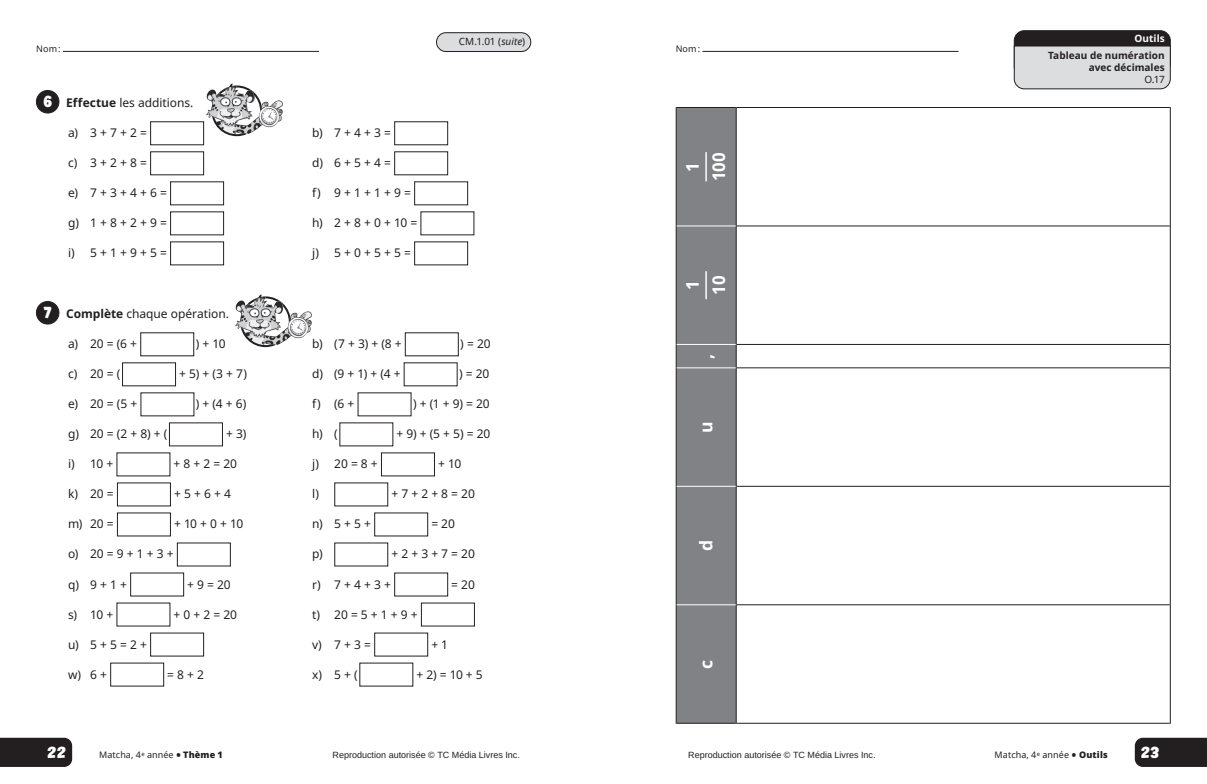
<style>
.page{position:relative;width:1207px;height:784px;background:#fff}
.page>*{position:absolute;margin:0;border:0;box-sizing:border-box;transform-origin:0 0}
.t1{font:700 17.5px/26.3px "Noto Sans";color:#fff;scale:.96 1}
.t2{font:700 17.5px "Noto Sans";color:#fff}
.t3{font:14px "Peachy Keen JF";color:#fff}
.t4{font:12px "Noto Sans";letter-spacing:-.01em;color:#231f20}
.t5{font:700 10px/12px "Noto Sans";letter-spacing:.005em;color:#231f20;text-align:right}
.t6{font:10px "Noto Sans";color:#231f20}
.t7{font:700 10px "Noto Sans";letter-spacing:.005em;color:#fff}
.t8{font:9px "Arimo";color:#231f20}
.t9{font:9px "Noto Sans";letter-spacing:.01em;color:#231f20}
.s1{font-family:"Peachy Keen JF";font-size:14px;color:#fff}
.s2{font-weight:700}
.s3{font-style:italic}
.s4{font-weight:900;font-size:11px}
.s5{font-weight:900}
</style>
<div class="page">
<svg style="left:1013px;top:30px;width:158px;height:60px;background:#a7a7a9"></svg>
<hr style="left:702px;top:51px;width:256px;height:1px;background:#231f20">
<div style="left:676px;top:107px;width:61px;height:616px;background:#808285"></div>
<hr style="left:736px;top:226px;width:1px;height:118px;background:#231f20">
<hr style="left:736px;top:107px;width:1px;height:119px;background:#231f20">
<hr style="left:677px;top:485px;width:59px;height:1px;background:#fff">
<hr style="left:677px;top:367px;width:59px;height:1px;background:#fff">
<hr style="left:677px;top:344px;width:59px;height:1px;background:#fff">
<hr style="left:677px;top:225px;width:59px;height:1px;background:#fff">
<hr style="left:737px;top:722px;width:433px;height:1px;background:#231f20">
<hr style="left:737px;top:604px;width:433px;height:1px;background:#231f20">
<hr style="left:737px;top:485px;width:433px;height:1px;background:#231f20">
<hr style="left:737px;top:367px;width:433px;height:1px;background:#231f20">
<hr style="left:737px;top:344px;width:433px;height:1px;background:#231f20">
<hr style="left:737px;top:225px;width:433px;height:1px;background:#231f20">
<hr style="left:737px;top:107px;width:433px;height:1px;background:#231f20">
<hr style="left:1170px;top:604px;width:1px;height:119px;background:#231f20">
<hr style="left:1170px;top:486px;width:1px;height:118px;background:#231f20">
<hr style="left:1170px;top:368px;width:1px;height:118px;background:#231f20">
<svg style="left:1170px;top:344px;width:1px;height:24px"></svg>
<hr style="left:1170px;top:226px;width:1px;height:118px;background:#231f20">
<hr style="left:1170px;top:107px;width:1px;height:119px;background:#231f20">
<hr style="left:677px;top:604px;width:59px;height:1px;background:#fff">
<hr style="left:705px;top:271px;width:2px;height:28px;background:#fff">
<hr style="left:705px;top:152px;width:2px;height:29px;background:#fff">
<svg style="left:1134px;top:737px;width:73px;height:30px;background:#2e2a2b"></svg>
<div style="left:436px;top:33px;width:95px;height:18px;background:#dcdddf;border-radius:9px"></div>
<div style="left:436px;top:32px;width:95px;height:20px;border:1px solid #231f20;border-radius:9px"></div>
<img style="left:204px;top:83px;width:79px;height:51px">
<img style="left:235px;top:294px;width:77px;height:51px">
<div style="left:36px;top:90px;width:23px;height:23px;background:#231f20;border-radius:50%"></div>
<div style="left:36px;top:90px;width:23px;height:23px;border:1px solid #231f20;border-radius:50%"></div>
<div style="left:150px;top:121px;width:54px;height:24px;border:1px solid #231f20"></div>
<div style="left:394px;top:121px;width:54px;height:24px;border:1px solid #231f20"></div>
<div style="left:150px;top:151px;width:54px;height:24px;border:1px solid #231f20"></div>
<div style="left:394px;top:151px;width:54px;height:24px;border:1px solid #231f20"></div>
<div style="left:170px;top:181px;width:54px;height:24px;border:1px solid #231f20"></div>
<div style="left:414px;top:181px;width:54px;height:24px;border:1px solid #231f20"></div>
<div style="left:170px;top:211px;width:54px;height:24px;border:1px solid #231f20"></div>
<div style="left:170px;top:241px;width:54px;height:24px;border:1px solid #231f20"></div>
<div style="left:414px;top:241px;width:54px;height:24px;border:1px solid #231f20"></div>
<div style="left:36px;top:301px;width:23px;height:23px;background:#231f20;border-radius:50%"></div>
<div style="left:36px;top:301px;width:23px;height:23px;border:1px solid #231f20;border-radius:50%"></div>
<div style="left:140px;top:332px;width:54px;height:24px;border:1px solid #231f20"></div>
<div style="left:405px;top:332px;width:54px;height:24px;border:1px solid #231f20"></div>
<div style="left:122px;top:362px;width:54px;height:24px;border:1px solid #231f20"></div>
<div style="left:169px;top:422px;width:54px;height:24px;border:1px solid #231f20"></div>
<div style="left:381px;top:452px;width:54px;height:24px;border:1px solid #231f20"></div>
<div style="left:117px;top:482px;width:54px;height:24px;border:1px solid #231f20"></div>
<div style="left:334px;top:482px;width:54px;height:24px;border:1px solid #231f20"></div>
<div style="left:117px;top:512px;width:54px;height:24px;border:1px solid #231f20"></div>
<div style="left:374px;top:512px;width:54px;height:24px;border:1px solid #231f20"></div>
<div style="left:177px;top:542px;width:54px;height:24px;border:1px solid #231f20"></div>
<div style="left:334px;top:542px;width:54px;height:24px;border:1px solid #231f20"></div>
<div style="left:130px;top:572px;width:54px;height:24px;border:1px solid #231f20"></div>
<div style="left:394px;top:572px;width:54px;height:24px;border:1px solid #231f20"></div>
<div style="left:421px;top:602px;width:54px;height:24px;border:1px solid #231f20"></div>
<div style="left:150px;top:632px;width:54px;height:24px;border:1px solid #231f20"></div>
<div style="left:374px;top:632px;width:54px;height:24px;border:1px solid #231f20"></div>
<div style="left:110px;top:662px;width:54px;height:24px;border:1px solid #231f20"></div>
<hr style="left:63px;top:51px;width:256px;height:1px;background:#231f20">
<svg style="left:0;top:737px;width:73px;height:30px;background:#2e2a2b"></svg>
<p class="t9" style="left:36px;top:42px;width:26px">Nom:</p>
<p class="t4" style="left:43px;top:94px;width:152px"><span class="s1">6</span> <span class="s2">Effectue</span> les additions.</p>
<p class="t4" style="left:68px;top:124px;width:80px">a) 3 + 7 + 2 =</p>
<p class="t4" style="left:312px;top:124px;width:80px">b) 7 + 4 + 3 =</p>
<p class="t4" style="left:68px;top:154px;width:80px">c) 3 + 2 + 8 =</p>
<p class="t4" style="left:312px;top:154px;width:80px">d) 6 + 5 + 4 =</p>
<p class="t4" style="left:68px;top:184px;width:100px">e) 7 + 3 + 4 + 6 =</p>
<p class="t4" style="left:312px;top:184px;width:100px">f) 9 + 1 + 1 + 9 =</p>
<p class="t4" style="left:68px;top:214px;width:100px">g) 1 + 8 + 2 + 9 =</p>
<p class="t4" style="left:312px;top:214px;width:107px">h) 2 + 8 + 0 + 10 =</p>
<p class="t4" style="left:68px;top:244px;width:100px">i) 5 + 1 + 9 + 5 =</p>
<p class="t4" style="left:312px;top:244px;width:100px">j) 5 + 0 + 5 + 5 =</p>
<p class="t6" style="left:459px;top:35px;width:68px">CM.1.01 (<span class="s3">suite</span>)</p>
<p class="t4" style="left:43px;top:305px;width:187px"><span class="s1">7</span> <span class="s2">Complète</span> chaque opération.</p>
<p class="t4" style="left:68px;top:335px;width:70px">a) 20 = (6 +</p>
<p class="t4" style="left:196px;top:335px;width:31px">) + 10</p>
<p class="t4" style="left:312px;top:335px;width:91px">b) (7 + 3) + (8 +</p>
<p class="t4" style="left:460px;top:335px;width:32px">) = 20</p>
<p class="t4" style="left:68px;top:365px;width:54px">c) 20 = (</p>
<p class="t4" style="left:179px;top:365px;width:69px">+ 5) + (3 + 7)</p>
<p class="t4" style="left:312px;top:365px;width:90px">d) (9 + 1) + (4 +</p>
<p class="t4" style="left:459px;top:365px;width:32px">) = 20</p>
<p class="t4" style="left:68px;top:395px;width:71px">e) 20 = (5 +</p>
<p class="t4" style="left:196px;top:395px;width:52px">) + (4 + 6)</p>
<p class="t4" style="left:312px;top:395px;width:44px">f) (6 +</p>
<p class="t4" style="left:413px;top:395px;width:78px">) + (1 + 9) = 20</p>
<p class="t4" style="left:68px;top:425px;width:101px">g) 20 = (2 + 8) + (</p>
<p class="t4" style="left:226px;top:425px;width:22px">+ 3)</p>
<p class="t4" style="left:312px;top:425px;width:27px">h) (</p>
<p class="t4" style="left:396px;top:425px;width:95px">+ 9) + (5 + 5) = 20</p>
<p class="t4" style="left:68px;top:455px;width:47px">i) 10 +</p>
<p class="t4" style="left:174px;top:455px;width:65px">+ 8 + 2 = 20</p>
<p class="t4" style="left:312px;top:455px;width:67px">j) 20 = 8 +</p>
<p class="t4" style="left:438px;top:455px;width:25px">+ 10</p>
<p class="t4" style="left:68px;top:485px;width:47px">k) 20 =</p>
<p class="t4" style="left:174px;top:485px;width:58px">+ 5 + 6 + 4</p>
<p class="t4" style="left:312px;top:485px;width:8px">l)</p>
<p class="t4" style="left:391px;top:485px;width:85px">+ 7 + 2 + 8 = 20</p>
<p class="t4" style="left:68px;top:515px;width:47px">m) 20 =</p>
<p class="t4" style="left:174px;top:515px;width:71px">+ 10 + 0 + 10</p>
<p class="t4" style="left:312px;top:515px;width:60px">n) 5 + 5 +</p>
<p class="t4" style="left:431px;top:515px;width:25px">= 20</p>
<p class="t4" style="left:68px;top:545px;width:107px">o) 20 = 9 + 1 + 3 +</p>
<p class="t4" style="left:312px;top:545px;width:12px">p)</p>
<p class="t4" style="left:391px;top:545px;width:85px">+ 2 + 3 + 7 = 20</p>
<p class="t4" style="left:68px;top:575px;width:60px">q) 9 + 1 +</p>
<p class="t4" style="left:187px;top:575px;width:45px">+ 9 = 20</p>
<p class="t4" style="left:312px;top:575px;width:80px">r) 7 + 4 + 3 +</p>
<p class="t4" style="left:451px;top:575px;width:25px">= 20</p>
<p class="t4" style="left:68px;top:605px;width:47px">s) 10 +</p>
<p class="t4" style="left:174px;top:605px;width:65px">+ 0 + 2 = 20</p>
<p class="t4" style="left:312px;top:605px;width:107px">t) 20 = 5 + 1 + 9 +</p>
<p class="t4" style="left:68px;top:635px;width:80px">u) 5 + 5 = 2 +</p>
<p class="t4" style="left:312px;top:635px;width:60px">v) 7 + 3 =</p>
<p class="t4" style="left:431px;top:635px;width:18px">+ 1</p>
<p class="t4" style="left:68px;top:665px;width:40px">w) 6 +</p>
<p class="t4" style="left:167px;top:665px;width:38px">= 8 + 2</p>
<p class="t4" style="left:312px;top:665px;width:47px">x) 5 + (</p>
<p class="t4" style="left:416px;top:665px;width:68px">+ 2) = 10 + 5</p>
<p class="t3" style="left:47px;top:742px;width:20px">22</p>
<p class="t8" style="left:333px;top:748px;width:189px">Reproduction autorisée © TC Média Livres Inc.</p>
<p class="t9" style="left:99px;top:748px;width:125px">Matcha, 4<sup>e</sup> année <span class="s4">•</span> <span class="s5">Thème 1</span></p>
<p class="t9" style="left:676px;top:42px;width:26px">Nom:</p>
<h1 class="t1" style="left:680px;top:181px;width:32px;text-align:center;rotate:-90deg">1<br>100</h1>
<h1 class="t1" style="left:680px;top:294px;width:21px;rotate:-90deg">1<br>10</h1>
<h1 class="t2" style="left:694px;top:358px;width:6px;rotate:-90deg">,</h1>
<h1 class="t2" style="left:694px;top:433px;width:13px;rotate:-90deg">u</h1>
<h1 class="t2" style="left:694px;top:551px;width:13px;rotate:-90deg">d</h1>
<h1 class="t2" style="left:694px;top:668px;width:11px;rotate:-90deg">c</h1>
<p class="t7" style="left:1134px;top:31px;width:32px">Outils</p>
<p class="t5" style="left:1048px;top:50px;width:118px">Tableau de numération avec décimales</p>
<p class="t6" style="left:1144px;top:73px;width:22px">O.17</p>
<p class="t8" style="left:688px;top:748px;width:189px">Reproduction autorisée © TC Média Livres Inc.</p>
<p class="t9" style="left:994px;top:748px;width:115px">Matcha, 4<sup>e</sup> année <span class="s4">•</span> <span class="s5">Outils</span></p>
<p class="t3" style="left:1141px;top:742px;width:20px">23</p>
</div>
